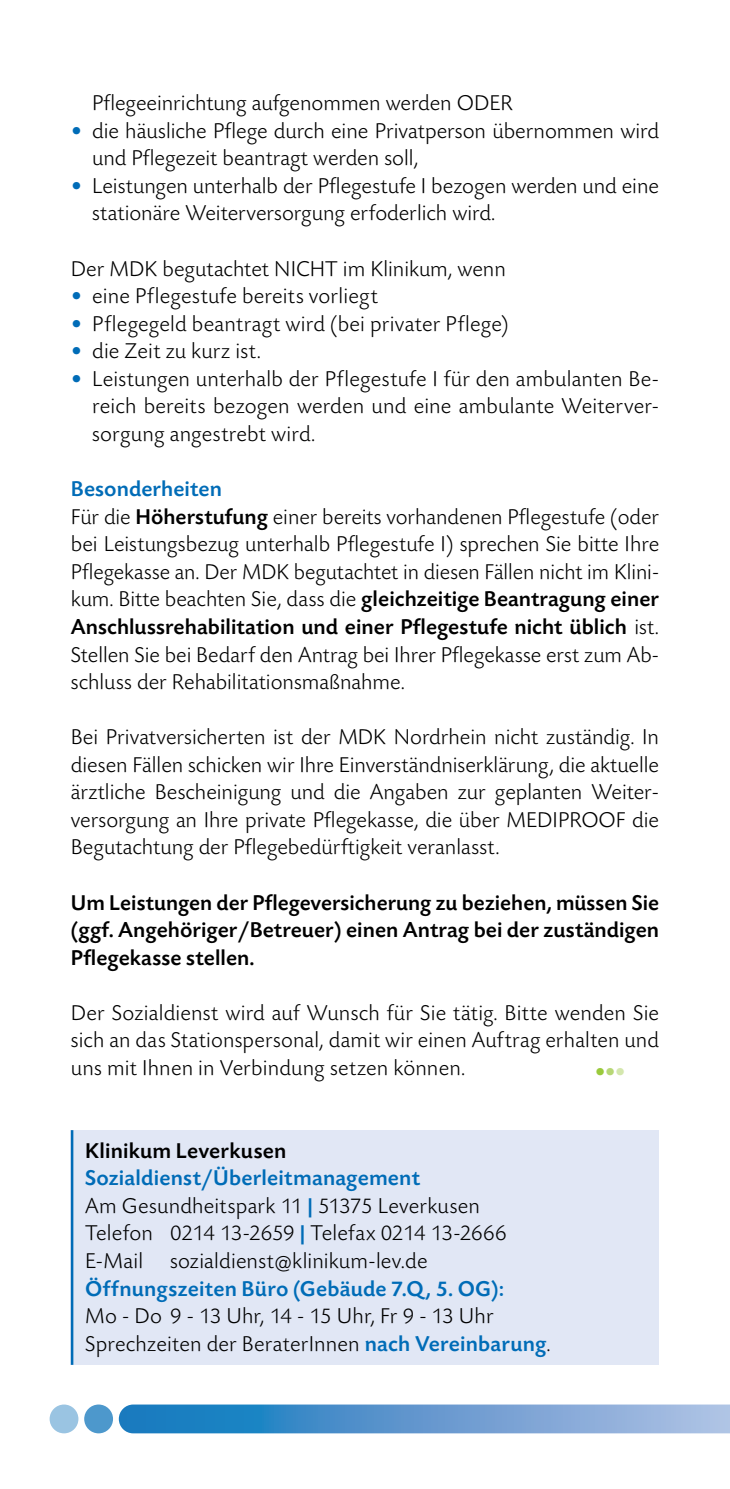
<style>
.page{position:relative;width:730px;height:1489px;background:#fff}
.page>*{position:absolute;margin:0;border:0;box-sizing:border-box;transform-origin:0 0}
.t1{font:300 22.5px/27.5px "Today Sans BEFOP";color:#000}
.t2{font:500 22.5px/27.5px "Today Sans BEFOP";letter-spacing:.005em;color:#000;text-align:justify}
.t3{font:500 22.5px "Today Sans BEFOP";letter-spacing:.01em;color:#006cb7}
.t4{font:300 22.5px "Today Sans BEFOP";color:#9aca3c}
.s1{color:#006cb7}
.s2{font-weight:500;color:#006cb7}
.s3{font-weight:500}
.s4{color:#b7d776}
.s5{color:#d4e7ae}
.s6{font-weight:700;color:#006cb7}
</style>
<div class="page">
<div style="left:50px;top:1404px;width:28px;height:29px;background:#9ac4e2;border-radius:50%"></div>
<div style="left:84px;top:1404px;width:29px;height:29px;background:#4d98cc;border-radius:50%"></div>
<svg style="left:119px;top:1404px;width:611px;height:29px;background:#629cd0"></svg>
<div style="left:71px;top:1130px;width:588px;height:234px;background:#e1e7f5"></div>
<hr style="left:71px;top:1130px;width:2px;height:234px;background:#006cb7">
<p class="t1" style="left:92px;top:90px;width:422px">Pflegeeinrichtung aufgenommen werden ODER</p>
<p class="t1" style="left:92px;top:118px;width:568px;text-indent:-21px"><span class="s1">•</span> die häusliche Pflege durch eine Privatperson übernommen wird und Pflegezeit beantragt werden soll,</p>
<p class="t1" style="left:92px;top:173px;width:568px;text-indent:-21px"><span class="s1">•</span> Leistungen unterhalb der Pflegestufe I bezogen werden und eine stationäre Weiterversorgung erfoderlich wird.</p>
<p class="t1" style="left:71px;top:255px;width:437px">Der MDK begutachtet NICHT im Klinikum, wenn</p>
<p class="t1" style="left:71px;top:283px;width:308px"><span class="s1">•</span> eine Pflegestufe bereits vorliegt</p>
<p class="t1" style="left:71px;top:311px;width:439px"><span class="s1">•</span> Pflegegeld beantragt wird (bei privater Pflege)</p>
<p class="t1" style="left:71px;top:338px;width:192px"><span class="s1">•</span> die Zeit zu kurz ist.</p>
<p class="t1" style="left:92px;top:366px;width:568px;text-align:justify;text-indent:-21px"><span class="s1">•</span> Leistungen unterhalb der Pflegestufe I für den ambulanten Be&shy;reich bereits bezogen werden und eine ambulante Weiterver&shy;sorgung angestrebt wird.</p>
<p class="t1" style="left:71px;top:476px;width:590px"><span class="s2">Besonderheiten<br></span>Für die <span class="s3">Höherstufung</span> einer bereits vorhandenen Pflegestufe (oder bei Leistungsbezug unterhalb Pflegestufe I) sprechen Sie bitte Ihre Pflegekasse an. Der MDK begutachtet in diesen Fällen nicht im Klini&shy;kum. Bitte beachten Sie, dass die <span class="s3">gleichzeitige Beantragung einer Anschlussrehabilitation und einer Pflegestufe nicht üblich</span> ist.<br>Stellen Sie bei Bedarf den Antrag bei Ihrer Pflegekasse erst zum Ab&shy;schluss der Rehabilitationsmaßnahme.</p>
<p class="t1" style="left:71px;top:724px;width:590px;text-align:justify">Bei Privatversicherten ist der MDK Nordrhein nicht zuständig. In diesen Fällen schicken wir Ihre Einverständniserklärung, die aktuelle ärztliche Bescheinigung und die Angaben zur geplanten Weiter&shy;versorgung an Ihre private Pflegekasse, die über MEDIPROOF die Begutachtung der Pflegebedürftigkeit veranlasst.</p>
<p class="t2" style="left:71px;top:889px;width:590px">Um Leistungen der Pflegeversicherung zu beziehen, müssen Sie (ggf. Angehöriger/Betreuer) einen Antrag bei der zuständigen Pflegekasse stellen.</p>
<p class="t1" style="left:71px;top:999px;width:590px;text-align:justify">Der Sozialdienst wird auf Wunsch für Sie tätig. Bitte wenden Sie sich an das Stationspersonal, damit wir einen Auftrag erhalten und uns mit Ihnen in Verbindung setzen können.</p>
<p class="t4" style="left:594px;top:1059px;width:33px">•<span class="s4">•</span><span class="s5">•</span></p>
<p class="t2" style="left:85px;top:1137px;width:203px">Klinikum Leverkusen</p>
<p class="t1" style="left:85px;top:1165px;width:423px"><span class="s2">Sozialdienst/Überleitmanagement<br></span>Am Gesundheitspark 11 <span class="s6">|</span> 51375 Leverkusen Telefon 0214 13-2659 <span class="s6">|</span> Telefax 0214 13-2666<br>E-Mail sozialdienst@klinikum-lev.de</p>
<p class="t3" style="left:85px;top:1276px;width:421px">Öffnungszeiten Büro (Gebäude 7.Q, 5. OG):</p>
<p class="t1" style="left:85px;top:1302px;width:467px">Mo - Do 9 - 13 Uhr, 14 - 15 Uhr, Fr 9 - 13 Uhr<br>Sprechzeiten der BeraterInnen <span class="s2">nach Vereinbarung</span>.</p>
</div>
